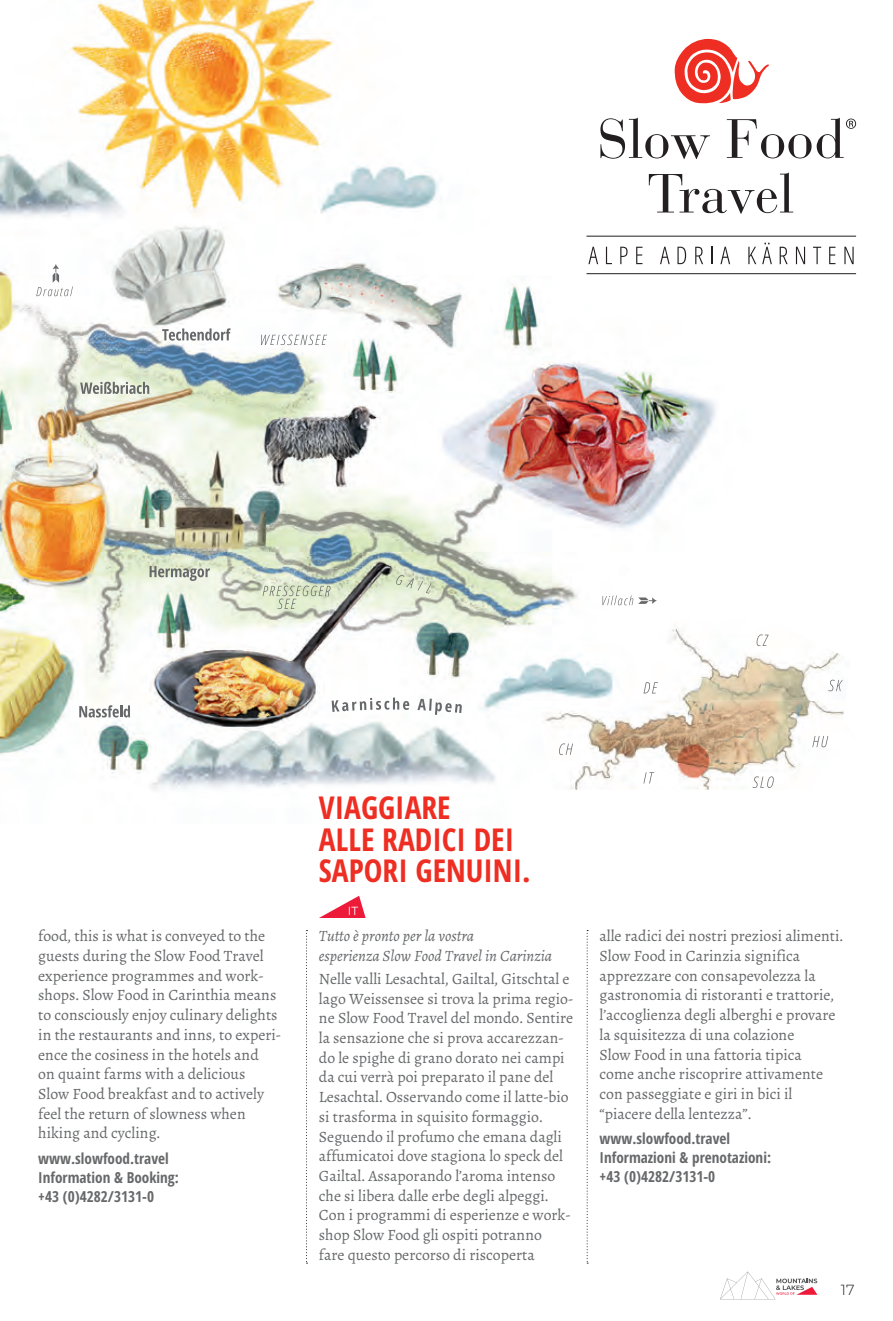
<style>
.page{position:relative;width:893px;height:1321px;background:#fff}
.page>*{position:absolute;margin:0;border:0;box-sizing:border-box;transform-origin:0 0}
.t1{font:700 condensed 31.5px/31.5px "Open Sans";color:#ee2e22}
.t2{font:15.75px/19.8px "Alegreya";color:#66686a}
.t3{font:italic 15.75px/19.8px "Alegreya";color:#66686a}
.t4{font:700 condensed 15.3px/19.1px "Open Sans";color:#66686a}
.t5{font:300 14.62px "Montserrat";color:#231f20}
.t6{font:11.7px "Montserrat";color:#fff}
</style>
<div class="page">
<svg style="left:720px;top:1271px;width:97px;height:28px"></svg>
<img style="left:0;top:0;width:774px;height:790px">
<svg style="left:150px;top:566px;width:60px;height:15px"></svg>
<svg style="left:396px;top:575px;width:35px;height:18px"></svg>
<svg style="left:263px;top:585px;width:68px;height:24px;background:#d2dcc1"></svg>
<svg style="left:261px;top:334px;width:66px;height:11px"></svg>
<svg style="left:79px;top:705px;width:51px;height:12px"></svg>
<svg style="left:602px;top:595px;width:55px;height:10px"></svg>
<svg style="left:80px;top:382px;width:69px;height:12px"></svg>
<svg style="left:36px;top:264px;width:37px;height:32px"></svg>
<svg style="left:162px;top:328px;width:69px;height:12px"></svg>
<svg style="left:332px;top:697px;width:77px;height:15px"></svg>
<svg style="left:417px;top:698px;width:45px;height:16px"></svg>
<svg style="left:306px;top:930px;width:1px;height:333px"></svg>
<svg style="left:587px;top:930px;width:1px;height:333px"></svg>
<svg style="left:674px;top:39px;width:95px;height:65px"></svg>
<svg style="left:600px;top:117px;width:256px;height:42px"></svg>
<svg style="left:649px;top:172px;width:144px;height:42px"></svg>
<svg style="left:588px;top:247px;width:10px;height:17px"></svg>
<svg style="left:606px;top:247px;width:6px;height:17px"></svg>
<svg style="left:620px;top:247px;width:8px;height:17px"></svg>
<svg style="left:636px;top:247px;width:6px;height:17px"></svg>
<svg style="left:660px;top:247px;width:10px;height:17px"></svg>
<svg style="left:677px;top:247px;width:9px;height:17px"></svg>
<svg style="left:695px;top:247px;width:8px;height:17px"></svg>
<svg style="left:711px;top:247px;width:2px;height:17px"></svg>
<svg style="left:720px;top:247px;width:10px;height:17px"></svg>
<svg style="left:748px;top:247px;width:8px;height:17px"></svg>
<svg style="left:762px;top:242px;width:10px;height:22px"></svg>
<svg style="left:780px;top:247px;width:8px;height:17px"></svg>
<svg style="left:796px;top:247px;width:9px;height:17px"></svg>
<svg style="left:813px;top:247px;width:8px;height:17px"></svg>
<svg style="left:829px;top:247px;width:6px;height:17px"></svg>
<svg style="left:844px;top:247px;width:10px;height:17px"></svg>
<hr style="left:586px;top:236px;width:270px;height:1px;background:#231f20">
<hr style="left:586px;top:273px;width:270px;height:1px;background:#231f20">
<svg style="left:522px;top:620px;width:252px;height:170px"></svg>
<img style="left:628px;top:620px;width:213px;height:80px">
<img style="left:538px;top:700px;width:306px;height:89px">
<svg style="left:643px;top:772px;width:11px;height:11px"></svg>
<svg style="left:753px;top:776px;width:21px;height:12px"></svg>
<svg style="left:812px;top:736px;width:16px;height:11px"></svg>
<svg style="left:828px;top:679px;width:15px;height:12px"></svg>
<svg style="left:757px;top:634px;width:12px;height:12px"></svg>
<svg style="left:643px;top:682px;width:15px;height:11px"></svg>
<svg style="left:559px;top:743px;width:14px;height:12px"></svg>
<svg style="left:321px;top:896px;width:45px;height:21px"></svg>
<p class="t2" style="left:38px;top:927px;width:244px">food, this is what is conveyed to the guests during the Slow Food Travel experience programmes and work&shy;shops. Slow Food in Carinthia means to consciously enjoy culinary delights in the restaurants and inns, to experi&shy;ence the cosiness in the hotels and<br>on quaint farms with a delicious<br>Slow Food breakfast and to actively feel the return of slowness when hiking and cycling.</p>
<p class="t4" style="left:38px;top:1150px;width:142px">www.slowfood.travel<br>Information &amp; Booking: +43 (0)4282/3131-0</p>
<h1 class="t1" style="left:319px;top:795px;width:213px">VIAGGIARE<br>ALLE RADICI DEI<br>SAPORI GENUINI.</h1>
<p class="t6" style="left:348px;top:906px;width:12px">IT</p>
<p class="t3" style="left:319px;top:925px;width:235px">Tutto è pronto per la vostra<br>esperienza Slow Food Travel in Carinzia</p>
<p class="t2" style="left:319px;top:969px;width:256px">Nelle valli Lesachtal, Gailtal, Gitschtal e lago Weissensee si trova la prima regio&shy;ne Slow Food Travel del mondo. Sentire la sensazione che si prova accarezzan&shy;do le spighe di grano dorato nei campi da cui verrà poi preparato il pane del Lesachtal. Osservando come il latte-bio si trasforma in squisito formaggio.<br>Seguendo il profumo che emana dagli affumicatoi dove stagiona lo speck del Gailtal. Assaporando l’aroma intenso che si libera dalle erbe degli alpeggi.<br>Con i programmi di esperienze e work&shy;shop Slow Food gli ospiti potranno<br>fare questo percorso di riscoperta</p>
<p class="t2" style="left:600px;top:927px;width:245px">alle radici dei nostri preziosi alimenti.<br>Slow Food in Carinzia significa apprezzare con consapevolezza la gastronomia di ristoranti e trattorie, l’accoglienza degli alberghi e provare la squisitezza di una colazione<br>Slow Food in una fattoria tipica<br>come anche riscoprire attivamente con passeggiate e giri in bici il “piacere della lentezza”.</p>
<p class="t4" style="left:600px;top:1130px;width:173px">www.slowfood.travel<br>Informazioni &amp; prenotazioni: +43 (0)4282/3131-0</p>
<p class="t5" style="left:841px;top:1283px;width:15px">17</p>
</div>
